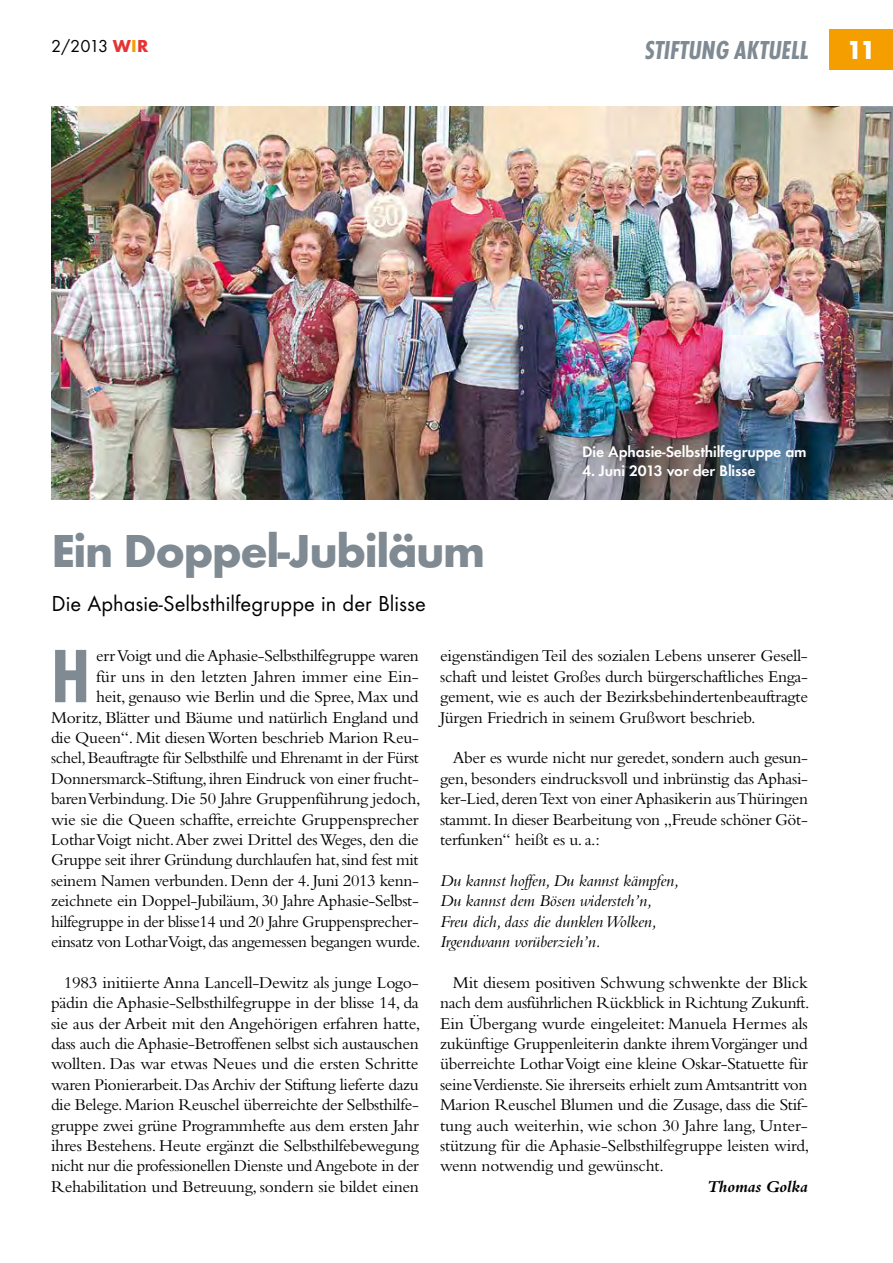
<style>
.page{position:relative;width:893px;height:1263px;background:#fff}
.page>*{position:absolute;margin:0;border:0;box-sizing:border-box;transform-origin:0 0}
.t1{font:700 condensed 78.45px "Futura T";color:#7f8a93}
.t2{font:700 48px "Futura T";letter-spacing:-.03em;color:#7f8a93}
.t3{font:italic 700 condensed 27px "Futura T";color:#7f8a93}
.t4{font:700 27px "Futura T";color:#fff}
.t5{font:22.5px "Futura T";color:#000}
.t6{font:18px "Futura T";color:#000}
.t7{font:17.25px/20.4px "Bembo";letter-spacing:-.02em;color:#000;text-align:justify}
.t8{font:italic 17.25px/20.4px "Bembo";letter-spacing:-.01em;color:#000}
.t9{font:italic 700 17.25px "Bembo";letter-spacing:-.01em;color:#000}
.t10{font:600 15.75px "Futura T";letter-spacing:-.01em;color:#fff}
.s1{font-weight:700;color:#e53434}
.s2{font-weight:700;color:#f49e00}
</style>
<div class="page">
<div style="left:829px;top:30px;width:64px;height:40px;background:#f49e00"></div>
<img style="left:52px;top:106px;width:841px;height:394px">
<p class="t6" style="left:51px;top:36px;width:99px">2/2013 <span class="s1">W</span><span class="s2">I</span><span class="s1">R</span></p>
<h3 class="t3" style="left:644px;top:35px;width:166px">STIFTUNG AKTUELL</h3>
<p class="t4" style="left:846px;top:34px;width:31px">11</p>
<p class="t2" style="left:52px;top:522px;width:435px">ein doppel-Jubiläum</p>
<p class="t5" style="left:52px;top:590px;width:376px">Die Aphasie-Selbsthilfegruppe in der Blisse</p>
<p class="t10" style="left:582px;top:443px;width:226px">Die Aphasie-Selbsthilfegruppe am</p>
<p class="t10" style="left:582px;top:462px;width:175px">4. Juni 2013 vor der Blisse</p>
<p class="t7" style="left:51px;top:645px;width:371px;text-align:right">errVoigt und die Aphasie-Selbsthilfegruppe waren<br>für uns in den letzten Jahren immer eine Ein-<br>heit, genauso wie Berlin und die Spree, Max und Moritz, Blätter und Bäume und natürlich England und die Queen“. Mit diesen Worten beschrieb Marion Reu&shy;schel, Beauftragte für Selbsthilfe und Ehrenamt in der Fürst Donnersmarck-Stiftung, ihren Eindruck von einer frucht&shy;baren Verbindung. Die 50 Jahre Gruppenführung jedoch, wie sie die Queen schaffte, erreichte Gruppensprecher Lothar Voigt nicht.Aber zwei Drittel des Weges, den die Gruppe seit ihrer Gründung durchlaufen hat, sind fest mit seinem Namen verbunden. Denn der 4. Juni 2013 kenn&shy;zeichnete ein Doppel-Jubiläum, 30 Jahre Aphasie-Selbst&shy;hilfegruppe in der blisse14 und 20 Jahre Gruppensprecher&shy;einsatz von Lothar Voigt, das angemessen begangen wurde.</p>
<p class="t7" style="left:51px;top:972px;width:371px;text-align:left;text-indent:13px">1983 initiierte Anna Lancell-Dewitz als junge Logo&shy;pädin die Aphasie-Selbsthilfegruppe in der blisse 14, da sie aus der Arbeit mit den Angehörigen erfahren hatte, dass auch die Aphasie-Betroffenen selbst sich austauschen wollten. Das war etwas Neues und die ersten Schritte waren Pionierarbeit. Das Archiv der Stiftung lieferte dazu die Belege. Marion Reuschel überreichte der Selbsthilfe&shy;gruppe zwei grüne Programmhefte aus dem ersten Jahr ihres Bestehens. Heute ergänzt die Selbsthilfebewegung nicht nur die professionellen Dienste und Angebote in der Rehabilitation und Betreuung, sondern sie bildet einen</p>
<p class="t1" style="left:51px;top:630px;width:41px">H</p>
<p class="t7" style="left:440px;top:645px;width:369px">eigenständigen Teil des sozialen Lebens unserer Gesell&shy;schaft und leistet Großes durch bürgerschaftliches Enga&shy;gement, wie es auch der Bezirksbehindertenbeauftragte Jürgen Friedrich in seinem Grußwort beschrieb.</p>
<p class="t7" style="left:440px;top:747px;width:369px;text-indent:13px">Aber es wurde nicht nur geredet, sondern auch gesun&shy;gen, besonders eindrucksvoll und inbrünstig das Aphasi&shy;ker-Lied, deren Text von einer Aphasikerin aus Thüringen stammt. In dieser Bearbeitung von „Freude schöner Göt&shy;terfunken“ heißt es u. a.:</p>
<p class="t8" style="left:440px;top:870px;width:241px">Du kannst hoffen, Du kannst kämpfen, Du kannst dem Bösen widersteh’n, Freu dich, dass die dunklen Wolken, Irgendwann vorüberzieh’n.</p>
<p class="t7" style="left:453px;top:972px;width:357px">Mit diesem positiven Schwung schwenkte der Blick</p>
<p class="t7" style="left:440px;top:992px;width:371px">nach dem ausführlichen Rückblick in Richtung Zukunft.</p>
<p class="t7" style="left:440px;top:1013px;width:369px">Ein Übergang wurde eingeleitet: Manuela Hermes als</p>
<p class="t7" style="left:440px;top:1033px;width:369px">zukünftige Gruppenleiterin dankte ihrem Vorgänger und</p>
<p class="t7" style="left:440px;top:1053px;width:369px">überreichte Lothar Voigt eine kleine Oskar-Statuette für</p>
<p class="t7" style="left:440px;top:1074px;width:369px">seineVerdienste. Sie ihrerseits erhielt zum Amtsantritt von</p>
<p class="t7" style="left:440px;top:1094px;width:369px">Marion Reuschel Blumen und die Zusage, dass die Stif-</p>
<p class="t7" style="left:440px;top:1115px;width:369px">tung auch weiterhin, wie schon 30 Jahre lang, Unter-</p>
<p class="t7" style="left:440px;top:1135px;width:371px">stützung für die Aphasie-Selbsthilfegruppe leisten wird,</p>
<p class="t7" style="left:440px;top:1155px;width:225px">wenn notwendig und gewünscht.</p>
<p class="t9" style="left:707px;top:1177px;width:102px">Thomas Golka</p>
</div>
